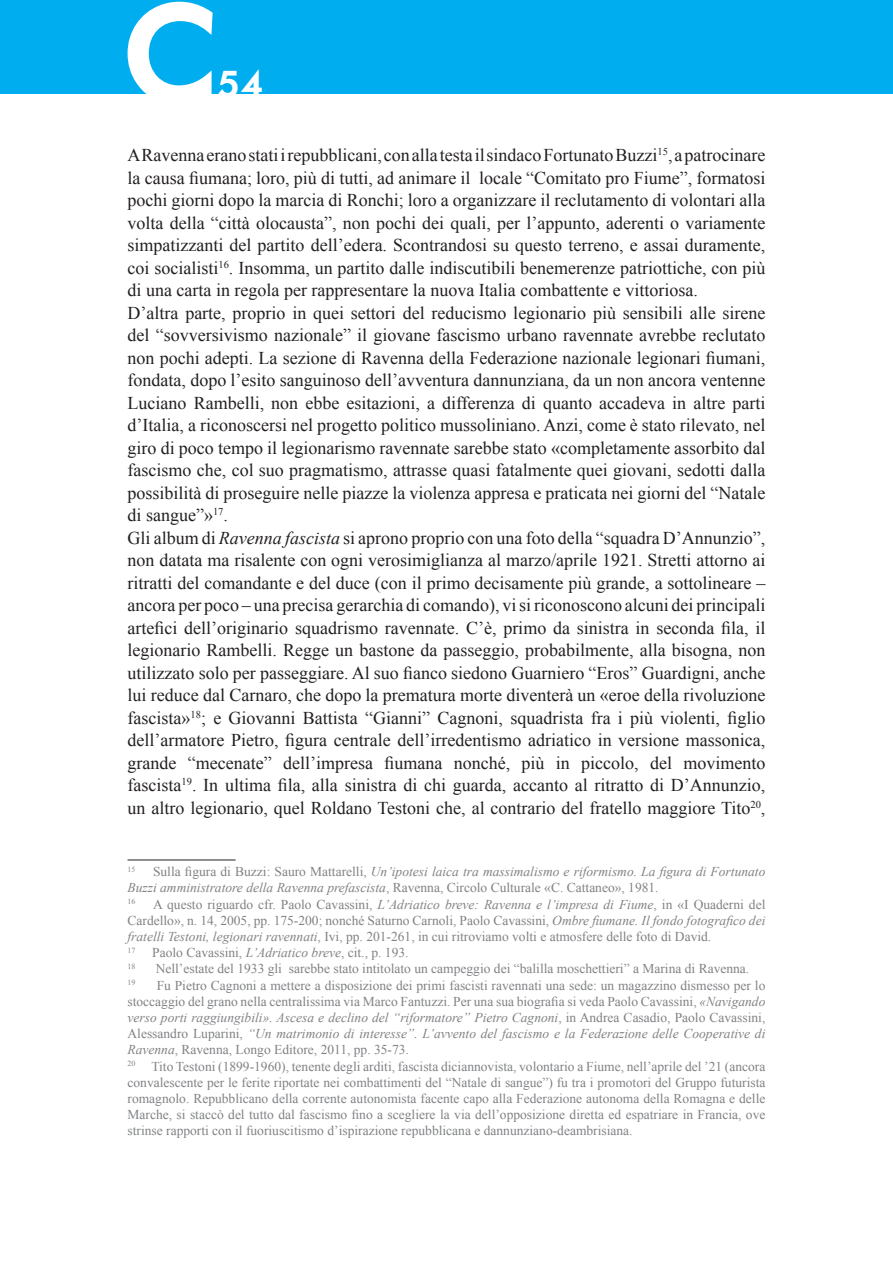
<style>
.page{position:relative;width:893px;height:1263px;background:#fff}
.page>*{position:absolute;margin:0;border:0;box-sizing:border-box;transform-origin:0 0}
.t1{font:36px "Motor Oil 1937 M54";color:#fff}
.t2{font:18px/22.5px "Times New Roman";color:#231f20}
.t3{font:13.5px/16.2px "Times New Roman";color:#808285}
.t4{font:italic 13.5px/16.2px "Times New Roman";color:#808285}
.t5{font:7.8px "Times New Roman";color:#808285}
.s1{font-style:italic}
.s2{font-style:normal}
</style>
<div class="page">
<div style="left:0;top:0;width:893px;height:94px;background:#00aeef"></div>
<svg style="left:128px;top:2px;width:85px;height:92px"></svg>
<hr style="left:128px;top:860px;width:108px;height:1px;background:#231f20">
<h1 class="t1" style="left:217px;top:68px;width:48px">54</h1>
<p class="t2" style="left:128px;top:144px;width:639px">A Ravenna erano stati i repubblicani, con alla testa il sindaco Fortunato Buzzi<sup>15</sup>, a patrocinare la causa fiumana; loro, più di tutti, ad animare il locale “Comitato pro Fiume”, formatosi pochi giorni dopo la marcia di Ronchi; loro a organizzare il reclutamento di volontari alla volta della “città olocausta”, non pochi dei quali, per l’appunto, aderenti o variamente simpatizzanti del partito dell’edera. Scontrandosi su questo terreno, e assai duramente, coi socialisti<sup>16</sup>. Insomma, un partito dalle indiscutibili benemerenze patriottiche, con più di una carta in regola per rappresentare la nuova Italia combattente e vittoriosa.<br>D’altra parte, proprio in quei settori del reducismo legionario più sensibili alle sirene del “sovversivismo nazionale” il giovane fascismo urbano ravennate avrebbe reclutato non pochi adepti. La sezione di Ravenna della Federazione nazionale legionari fiumani, fondata, dopo l’esito sanguinoso dell’avventura dannunziana, da un non ancora ventenne Luciano Rambelli, non ebbe esitazioni, a differenza di quanto accadeva in altre parti d’Italia, a riconoscersi nel progetto politico mussoliniano. Anzi, come è stato rilevato, nel giro di poco tempo il legionarismo ravennate sarebbe stato «completamente assorbito dal fascismo che, col suo pragmatismo, attrasse quasi fatalmente quei giovani, sedotti dalla possibilità di proseguire nelle piazze la violenza appresa e praticata nei giorni del “Natale di sangue”»<sup>17</sup>.<br>Gli album di <span class="s1">Ravenna fascista</span> si aprono proprio con una foto della “squadra D’Annunzio”, non datata ma risalente con ogni verosimiglianza al marzo/aprile 1921. Stretti attorno ai ritratti del comandante e del duce (con il primo decisamente più grande, a sottolineare – ancora per poco – una precisa gerarchia di comando), vi si riconoscono alcuni dei principali artefici dell’originario squadrismo ravennate. C’è, primo da sinistra in seconda fila, il legionario Rambelli. Regge un bastone da passeggio, probabilmente, alla bisogna, non utilizzato solo per passeggiare. Al suo fianco siedono Guarniero “Eros” Guardigni, anche lui reduce dal Carnaro, che dopo la prematura morte diventerà un «eroe della rivoluzione fascista»<sup>18</sup>; e Giovanni Battista “Gianni” Cagnoni, squadrista fra i più violenti, figlio dell’armatore Pietro, figura centrale dell’irredentismo adriatico in versione massonica, grande “mecenate” dell’impresa fiumana nonché, più in piccolo, del movimento fascista<sup>19</sup>. In ultima fila, alla sinistra di chi guarda, accanto al ritratto di D’Annunzio, un altro legionario, quel Roldano Testoni che, al contrario del fratello maggiore Tito<sup>20</sup>,</p>
<p class="t5" style="left:128px;top:865px;width:9px">15</p>
<p class="t4" style="left:128px;top:863px;width:639px;text-indent:25px"><span class="s2">Sulla figura di Buzzi: Sauro Mattarelli,</span> Un’ipotesi laica tra massimalismo e riformismo. La figura di Fortunato<br>Buzzi amministratore della Ravenna prefascista<span class="s2">, Ravenna, Circolo Culturale «C. Cattaneo», 1981.</span></p>
<p class="t5" style="left:128px;top:897px;width:9px">16</p>
<p class="t3" style="left:128px;top:896px;width:639px;text-indent:26px">A questo riguardo cfr. Paolo Cavassini, <span class="s1">L’Adriatico breve: Ravenna e l’impresa di Fiume</span>, in «I Quaderni del Cardello», n. 14, 2005, pp. 175-200; nonché Saturno Carnoli, Paolo Cavassini, <span class="s1">Ombre fiumane. Il fondo fotografico dei fratelli Testoni, legionari ravennati</span>, Ivi, pp. 201-261, in cui ritroviamo volti e atmosfere delle foto di David.<br><sup>17</sup> Paolo Cavassini, <span class="s1">L’Adriatico breve</span>, cit., p. 193.</p>
<p class="t5" style="left:128px;top:962px;width:9px">18</p>
<p class="t3" style="left:156px;top:961px;width:595px">Nell’estate del 1933 gli sarebbe stato intitolato un campeggio dei “balilla moschettieri” a Marina di Ravenna.</p>
<p class="t5" style="left:128px;top:978px;width:9px">19</p>
<p class="t3" style="left:128px;top:977px;width:639px;text-indent:29px">Fu Pietro Cagnoni a mettere a disposizione dei primi fascisti ravennati una sede: un magazzino dismesso per lo stoccaggio del grano nella centralissima via Marco Fantuzzi. Per una sua biografia si veda Paolo Cavassini, <span class="s1">«Navigando verso porti raggiungibili». Ascesa e declino del “riformatore” Pietro Cagnoni</span>, in Andrea Casadio, Paolo Cavassini, Alessandro Luparini, <span class="s1">“Un matrimonio di interesse”. L’avvento del fascismo e la Federazione delle Cooperative di Ravenna</span>, Ravenna, Longo Editore, 2011, pp. 35-73.<br><sup>20</sup> Tito Testoni (1899-1960), tenente degli arditi, fascista diciannovista, volontario a Fiume, nell’aprile del ’21 (ancora convalescente per le ferite riportate nei combattimenti del “Natale di sangue”) fu tra i promotori del Gruppo futurista romagnolo. Repubblicano della corrente autonomista facente capo alla Federazione autonoma della Romagna e delle Marche, si staccò del tutto dal fascismo fino a scegliere la via dell’opposizione diretta ed espatriare in Francia, ove strinse rapporti con il fuoriuscitismo d’ispirazione repubblicana e dannunziano-deambrisiana.</p>
</div>
